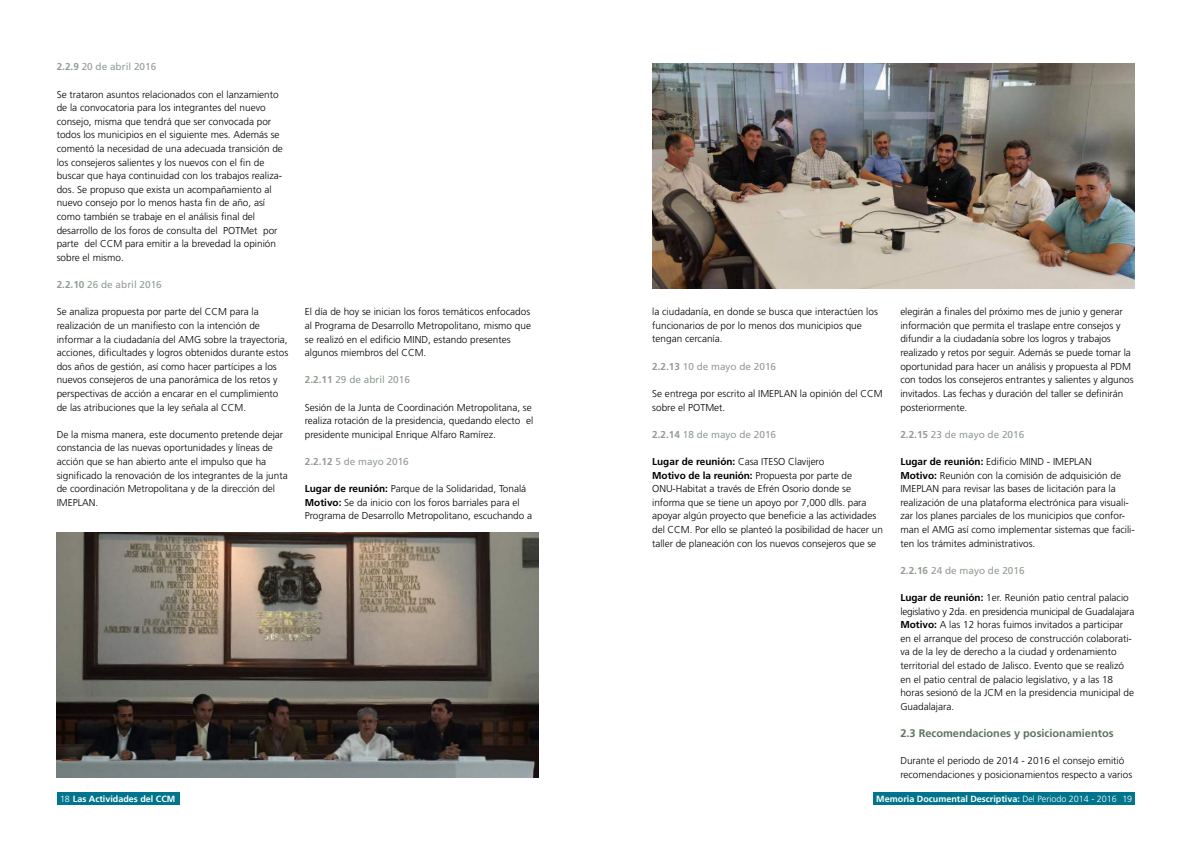
<style>
.page{position:relative;width:1191px;height:842px;background:#fff}
.page>*{position:absolute;margin:0;border:0;box-sizing:border-box;transform-origin:0 0}
.t1{font:700 11px "Frutiger LT Std";color:#5f7361}
.t2{font:300 10px/13.6px "Frutiger LT Std";color:#000}
.t3{font:10px "Frutiger LT Std";color:#949d94}
.t4{font:700 9px "Frutiger LT Std";color:#fff}
.s1{font-weight:700}
.s2{font-weight:300}
</style>
<div class="page">
<img style="left:57px;top:533px;width:482px;height:245px">
<img style="left:652px;top:64px;width:482px;height:224px">
<div style="left:57px;top:793px;width:122px;height:12px;background:#00758d"></div>
<div style="left:873px;top:793px;width:261px;height:12px;background:#00758d"></div>
<p class="t3" style="left:57px;top:61px;width:101px"><span class="s1">2.2.9</span> 20 de abril 2016</p>
<p class="t2" style="left:57px;top:87px;width:228px">Se trataron asuntos relacionados con el lanzamiento de la convocatoria para los integrantes del nuevo consejo, misma que tendrá que ser convocada por todos los municipios en el siguiente mes. Además se comentó la necesidad de una adecuada transición de los consejeros salientes y los nuevos con el fin de buscar que haya continuidad con los trabajos realiza&shy;dos. Se propuso que exista un acompañamiento al nuevo consejo por lo menos hasta fin de año, así como también se trabaje en el análisis final del desarrollo de los foros de consulta del POTMet por parte del CCM para emitir a la brevedad la opinión sobre el mismo.</p>
<p class="t3" style="left:57px;top:279px;width:107px"><span class="s1">2.2.10</span> 26 de abril 2016</p>
<p class="t2" style="left:57px;top:305px;width:233px">Se analiza propuesta por parte del CCM para la realización de un manifiesto con la intención de informar a la ciudadanía del AMG sobre la trayectoria, acciones, dificultades y logros obtenidos durante estos dos años de gestión, así como hacer partícipes a los nuevos consejeros de una panorámica de los retos y perspectivas de acción a encarar en el cumplimiento de las atribuciones que la ley señala al CCM.</p>
<p class="t2" style="left:57px;top:428px;width:232px">De la misma manera, este documento pretende dejar constancia de las nuevas oportunidades y líneas de acción que se han abierto ante el impulso que ha significado la renovación de los integrantes de la junta de coordinación Metropolitana y de la dirección del IMEPLAN.</p>
<p class="t2" style="left:305px;top:305px;width:228px">El día de hoy se inician los foros temáticos enfocados al Programa de Desarrollo Metropolitano, mismo que se realizó en el edificio MIND, estando presentes algunos miembros del CCM.</p>
<p class="t3" style="left:305px;top:374px;width:107px"><span class="s1">2.2.11</span> 29 de abril 2016</p>
<p class="t2" style="left:305px;top:400px;width:230px">Sesión de la Junta de Coordinación Metropolitana, se realiza rotación de la presidencia, quedando electo el presidente municipal Enrique Alfaro Ramírez.</p>
<p class="t3" style="left:305px;top:456px;width:105px"><span class="s1">2.2.12</span> 5 de mayo 2016</p>
<p class="t2" style="left:305px;top:482px;width:229px"><span class="s1">Lugar de reunión:</span> Parque de la Solidaridad, Tonalá<br><span class="s1">Motivo:</span> Se da inicio con los foros barriales para el<br>Programa de Desarrollo Metropolitano, escuchando a</p>
<p class="t2" style="left:652px;top:305px;width:227px">la ciudadanía, en donde se busca que interactúen los funcionarios de por lo menos dos municipios que tengan cercanía.</p>
<p class="t3" style="left:652px;top:360px;width:125px"><span class="s1">2.2.13</span> 10 de mayo de 2016</p>
<p class="t2" style="left:652px;top:387px;width:232px">Se entrega por escrito al IMEPLAN la opinión del CCM sobre el POTMet.</p>
<p class="t3" style="left:652px;top:428px;width:125px"><span class="s1">2.2.14</span> 18 de mayo de 2016</p>
<p class="t2" style="left:652px;top:455px;width:232px"><span class="s1">Lugar de reunión:</span> Casa ITESO Clavijero<br><span class="s1">Motivo de la reunión:</span> Propuesta por parte de ONU-Habitat a través de Efrén Osorio donde se informa que se tiene un apoyo por 7,000 dlls. para apoyar algún proyecto que beneficie a las actividades del CCM. Por ello se planteó la posibilidad de hacer un taller de planeación con los nuevos consejeros que se</p>
<p class="t2" style="left:900px;top:305px;width:235px">elegirán a finales del próximo mes de junio y generar información que permita el traslape entre consejos y difundir a la ciudadanía sobre los logros y trabajos realizado y retos por seguir. Además se puede tomar la oportunidad para hacer un análisis y propuesta al PDM con todos los consejeros entrantes y salientes y algunos invitados. Las fechas y duración del taller se definirán posteriormente.</p>
<p class="t3" style="left:900px;top:428px;width:125px"><span class="s1">2.2.15</span> 23 de mayo de 2016</p>
<p class="t2" style="left:900px;top:455px;width:236px"><span class="s1">Lugar de reunión:</span> Edificio MIND - IMEPLAN<br><span class="s1">Motivo:</span> Reunión con la comisión de adquisición de IMEPLAN para revisar las bases de licitación para la realización de una plataforma electrónica para visuali&shy;zar los planes parciales de los municipios que confor&shy;man el AMG así como implementar sistemas que facili&shy;ten los trámites administrativos.</p>
<p class="t3" style="left:900px;top:564px;width:126px"><span class="s1">2.2.16</span> 24 de mayo de 2016</p>
<p class="t2" style="left:900px;top:591px;width:235px"><span class="s1">Lugar de reunión:</span> 1er. Reunión patio central palacio legislativo y 2da. en presidencia municipal de Guadalajara <span class="s1">Motivo:</span> A las 12 horas fuimos invitados a participar en el arranque del proceso de construcción colaborati&shy;va de la ley de derecho a la ciudad y ordenamiento territorial del estado de Jalisco. Evento que se realizó en el patio central de palacio legislativo, y a las 18 horas sesionó de la JCM en la presidencia municipal de Guadalajara.</p>
<p class="t1" style="left:900px;top:727px;width:215px">2.3 Recomendaciones y posicionamientos</p>
<p class="t2" style="left:900px;top:754px;width:233px">Durante el periodo de 2014 - 2016 el consejo emitió recomendaciones y posicionamientos respecto a varios</p>
<p class="t4" style="left:60px;top:793px;width:117px"><span class="s2">18</span> Las Actividades del CCM</p>
<p class="t4" style="left:876px;top:793px;width:257px">Memoria Documental Descriptiva: <span class="s2">Del Periodo 2014 - 2016 19</span></p>
</div>
